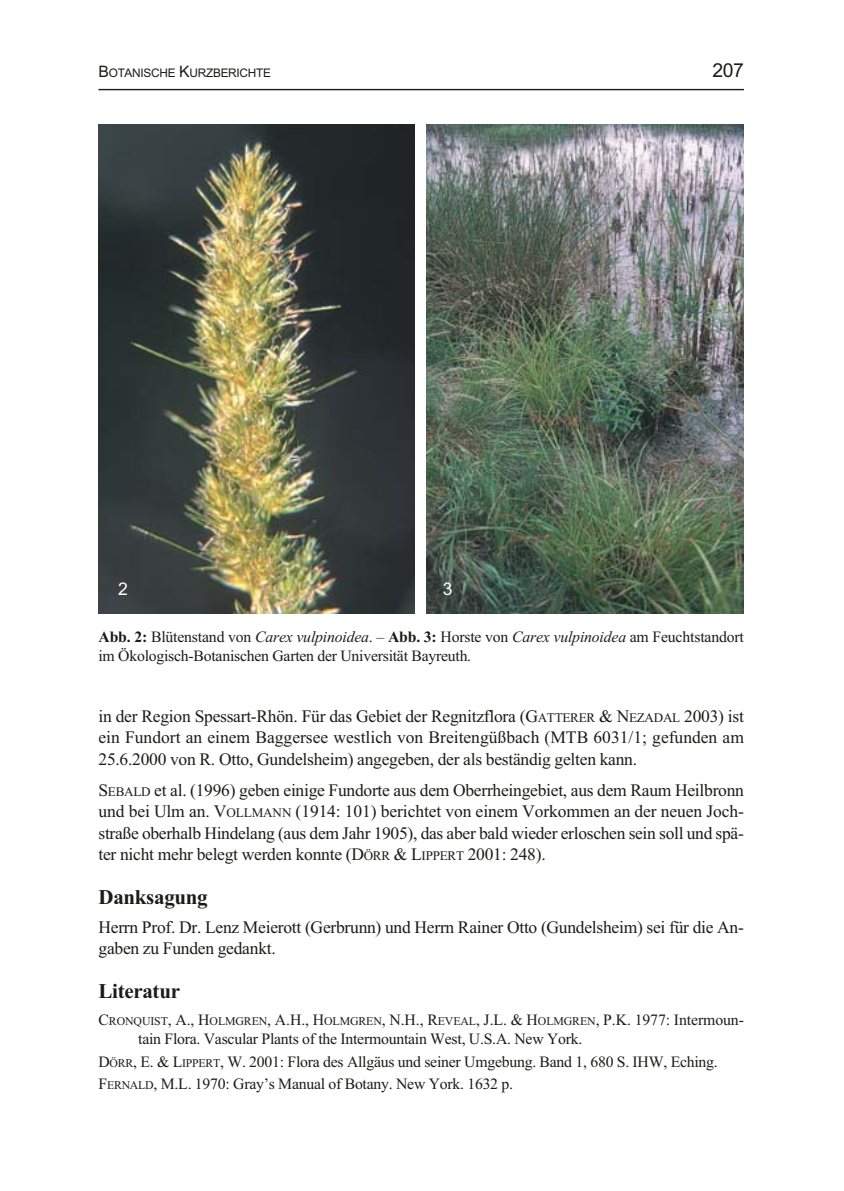
<style>
.page{position:relative;width:844px;height:1191px;background:#fff}
.page>*{position:absolute;margin:0;border:0;box-sizing:border-box;transform-origin:0 0}
.t1{font:700 21px "Times New Roman";letter-spacing:-.015em;color:#1b1b19}
.t2{font:19.25px "M Arial";color:#1b1b19}
.t3{font:17.5px/21.3px "Times New Roman";letter-spacing:-.015em;color:#1b1b19;text-align:justify}
.t4{font:17.5px "M Arial";color:#fff}
.t5{font:15.75px/19.2px "Times New Roman";letter-spacing:-.015em;color:#1b1b19}
.t6{font:11.9px "M Arial";letter-spacing:-.02em;color:#1b1b19}
.s1{font-size:15.75px}
.s2{font-weight:700}
.s3{font-style:italic}
.s4{font-size:13.12px}
.s5{font-size:11.9px}
</style>
<div class="page">
<hr style="left:98px;top:89px;width:645px;height:1px;background:#1b1b19">
<img style="left:98px;top:124px;width:316px;height:489px">
<img style="left:426px;top:124px;width:317px;height:489px">
<p class="t6" style="left:98px;top:69px;width:174px"><span class="s1">B</span>OTANISCHE <span class="s1">K</span>URZBERICHTE</p>
<p class="t2" style="left:712px;top:63px;width:33px">207</p>
<p class="t4" style="left:118px;top:583px;width:11px">2</p>
<p class="t4" style="left:442px;top:583px;width:11px">3</p>
<p class="t5" style="left:98px;top:628px;width:646px"><span class="s2">Abb. 2:</span> Blütenstand von <span class="s3">Carex vulpinoidea</span>. – <span class="s2">Abb. 3:</span> Horste von <span class="s3">Carex vulpinoidea</span> am Feuchtstandort im Ökologisch-Botanischen Garten der Universität Bayreuth.</p>
<p class="t3" style="left:98px;top:707px;width:646px">in der Region Spessart-Rhön. Für das Gebiet der Regnitzflora (G<span class="s4">ATTERER</span> &amp; N<span class="s4">EZADAL</span> 2003) ist ein Fundort an einem Baggersee westlich von Breitengüßbach (MTB 6031/1; gefunden am 25.6.2000 von R. Otto, Gundelsheim) angegeben, der als beständig gelten kann.</p>
<p class="t3" style="left:98px;top:781px;width:646px">S<span class="s4">EBALD</span> et al. (1996) geben einige Fundorte aus dem Oberrheingebiet, aus dem Raum Heilbronn und bei Ulm an. V<span class="s4">OLLMANN</span> (1914: 101) berichtet von einem Vorkommen an der neuen Joch&shy;straße oberhalb Hindelang (aus dem Jahr 1905), das aber bald wieder erloschen sein soll und spä&shy;ter nicht mehr belegt werden konnte (D<span class="s4">ÖRR</span> &amp; L<span class="s4">IPPERT</span> 2001: 248).</p>
<p class="t1" style="left:98px;top:890px;width:111px">Danksagung</p>
<p class="t3" style="left:98px;top:917px;width:646px">Herrn Prof. Dr. Lenz Meierott (Gerbrunn) und Herrn Rainer Otto (Gundelsheim) sei für die An&shy;gaben zu Funden gedankt.</p>
<p class="t1" style="left:98px;top:983px;width:83px">Literatur</p>
<p class="t5" style="left:138px;top:1011px;width:607px;text-indent:-40px">C<span class="s5">RONQUIST</span>, A., H<span class="s5">OLMGREN</span>, A.H., H<span class="s5">OLMGREN</span>, N.H., R<span class="s5">EVEAL</span>, J.L. &amp; H<span class="s5">OLMGREN</span>, P.K. 1977: Intermoun&shy;tain Flora. Vascular Plants of the Intermountain West, U.S.A. New York.</p>
<p class="t5" style="left:98px;top:1051px;width:620px;line-height:22.1px">D<span class="s5">ÖRR</span>, E. &amp; L<span class="s5">IPPERT</span>, W. 2001: Flora des Allgäus und seiner Umgebung. Band 1, 680 S. IHW, Eching.<br>F<span class="s5">ERNALD</span>, M.L. 1970: Gray’s Manual of Botany. New York. 1632 p.</p>
</div>
